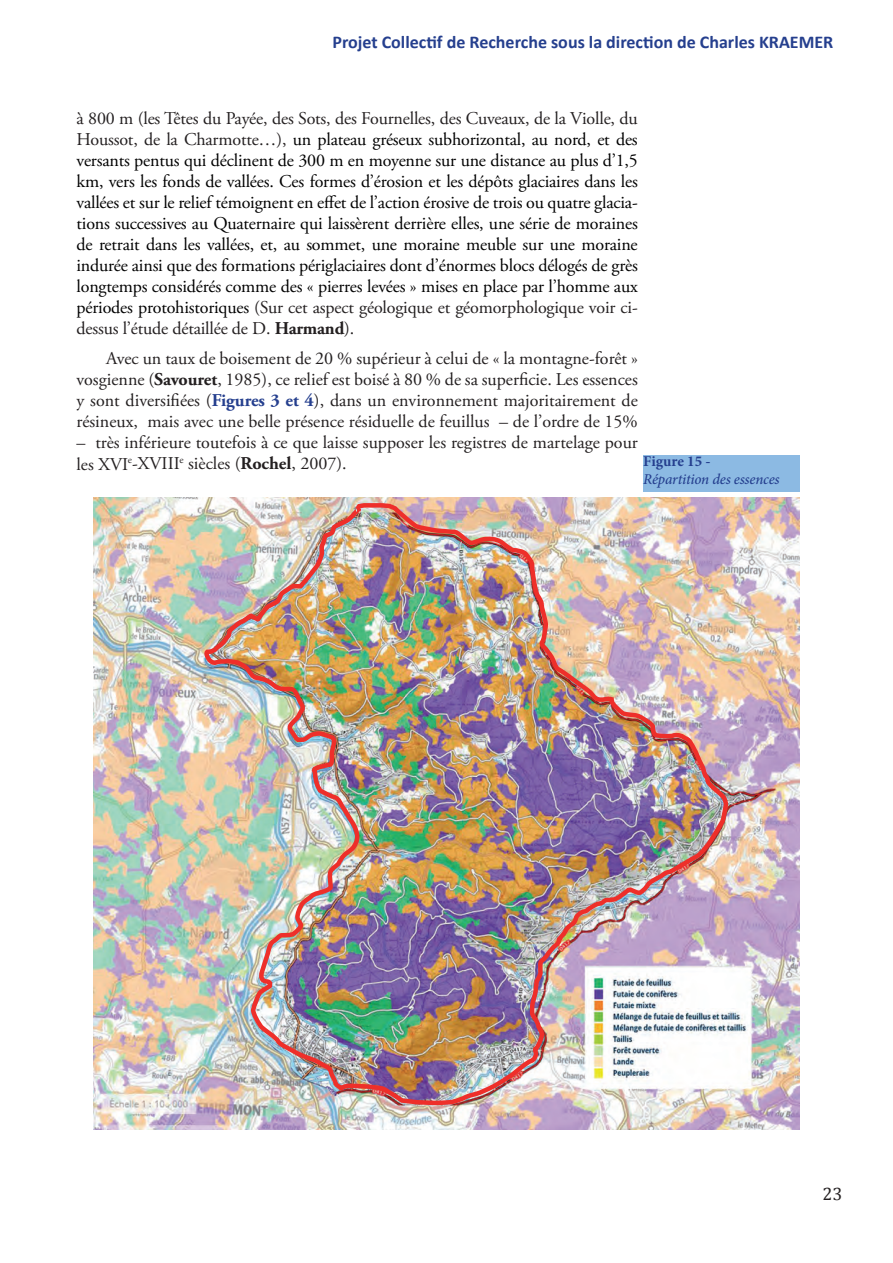
<style>
.page{position:relative;width:893px;height:1263px;background:#fff}
.page>*{position:absolute;margin:0;border:0;box-sizing:border-box;transform-origin:0 0}
.t1{font:18px/21px "Adobe Garamond Pro";letter-spacing:-.01em;color:#000;text-align:justify}
.t2{font:18px/21px "Adobe Garamond Pro";color:#231f20;text-align:justify}
.t3{font:700 18px "Calibri";color:#253f8e}
.t4{font:18px "Cambria";color:#231f20}
.t5{font:italic 500 15px "Minion Pro";letter-spacing:-.015em;color:#253f8e}
.t6{font:700 15px "Minion Pro";color:#253f8e}
.s1{color:#231f20}
.s2{font-weight:700;color:#231f20}
.s3{font-weight:700}
.s4{font-weight:700;color:#253f8e}
</style>
<div class="page">
<img style="left:94px;top:498px;width:705px;height:632px">
<img style="left:201px;top:501px;width:530px;height:606px">
<div style="left:643px;top:455px;width:156px;height:36px;background:#8cbae3"></div>
<p class="t3" style="left:332px;top:30px;width:502px">Projet Collectif de Recherche sous la direction de Charles KRAEMER</p>
<p class="t1" style="left:77px;top:109px;width:563px"><span class="s1">à 800 m (les Têtes du Payée, des Sots, des Fournelles, des Cuveaux, de la Violle, du Houssot, de la Charmotte…),</span> un plateau gréseux subhorizontal, au nord, et des versants pentus qui déclinent de 300 m en moyenne sur une distance au plus d’1,5 km, vers les fonds de vallées. Ces formes d’érosion et les dépôts glaciaires dans les vallées et sur le relief témoignent en effet de l’action érosive de trois ou quatre glacia&shy;tions successives au Quaternaire qui laissèrent derrière elles, une série de moraines de retrait dans les vallées, et, au sommet, une moraine meuble sur une moraine indurée ainsi que des formations périglaciaires dont d’énormes blocs délogés de grès longtemps considérés comme des « pierres levées » mises en place par l’homme aux périodes protohistoriques <span class="s1">(Sur cet aspect géologique et géomorphologique voir ci&shy;dessus l’étude détaillée de D.</span> <span class="s2">Harmand</span><span class="s1">).</span></p>
<p class="t2" style="left:77px;top:348px;width:563px;text-indent:30px">Avec un taux de boisement de 20 % supérieur à celui de « la montagne-forêt » vosgienne (<span class="s3">Savouret</span>, 1985), ce relief est boisé à 80 % de sa superficie. Les essences y sont diversifiées (<span class="s4">Figures 3 et 4</span>), dans un environnement majoritairement de résineux, mais avec une belle présence résiduelle de feuillus – de l’ordre de 15%</p>
<p class="t2" style="left:77px;top:432px;width:563px;line-height:21.5px">– très inférieure toutefois à ce que laisse supposer les registres de martelage pour les XVI<sup>e</sup>-XVIII<sup>e</sup> siècles (<span class="s3">Rochel</span>, 2007).</p>
<p class="t6" style="left:643px;top:451px;width:69px">Figure 15 -</p>
<p class="t5" style="left:643px;top:469px;width:138px">Répartition des essences</p>
<p class="t4" style="left:822px;top:1183px;width:21px">23</p>
</div>
